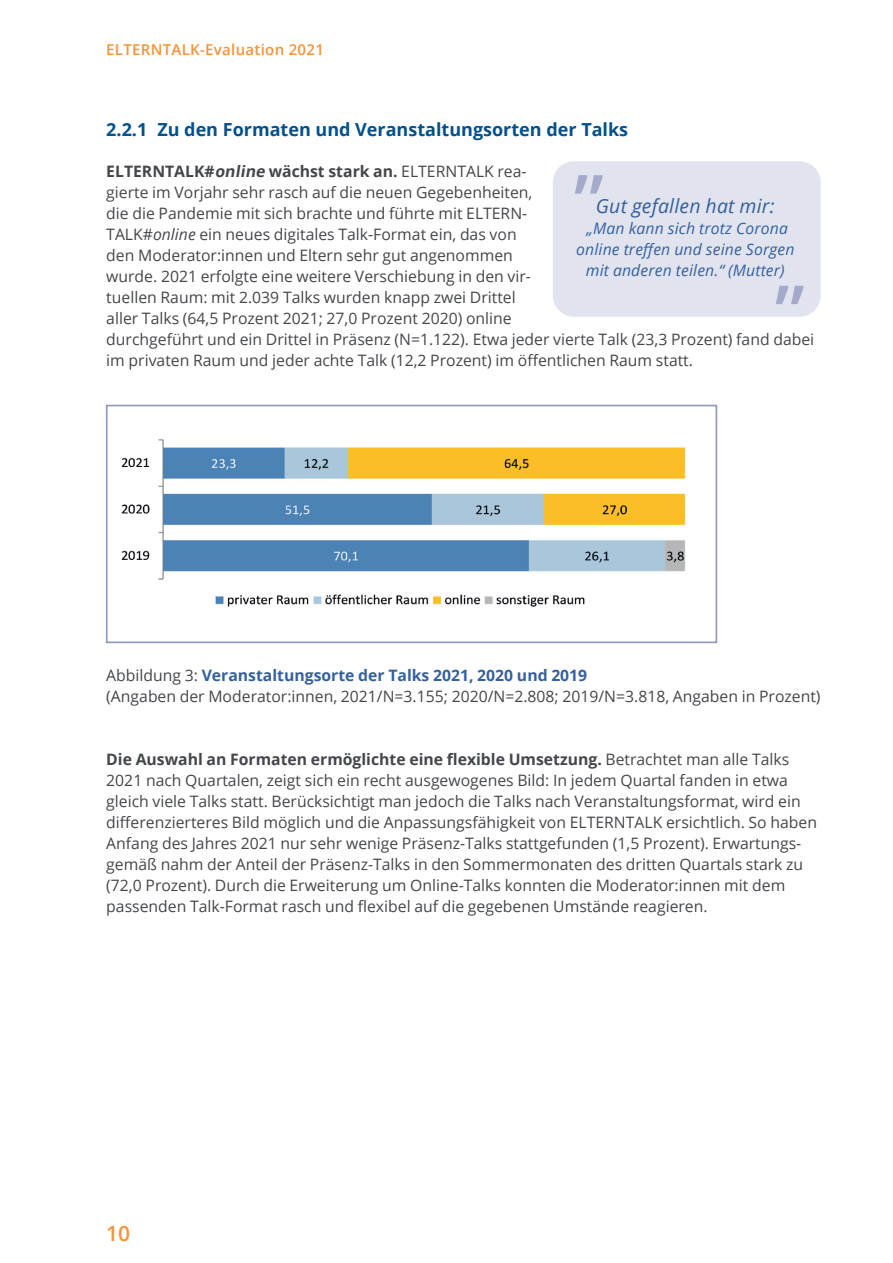
<style>
.page{position:relative;width:893px;height:1263px;background:#fff}
.page>*{position:absolute;margin:0;border:0;box-sizing:border-box;transform-origin:0 0}
.t1{font:600 75px "Open Sans";color:#a3aaca}
.t2{font:600 21px "Open Sans";color:#f5933a}
.t3{font:italic 19.5px "Open Sans";letter-spacing:.01em;color:#35609e}
.t4{font:700 18px "Open Sans";color:#01508b}
.t5{font:15.75px/21px "Open Sans";color:#43464a}
.t6{font:italic 15.75px/21px "Open Sans";letter-spacing:.01em;color:#35609e;text-align:center}
.t7{font:600 15px "Open Sans";letter-spacing:.02em;color:#f5933a}
.s1{font-weight:700}
.s2{font-weight:700;font-style:italic}
.s3{font-style:italic}
.s4{font-weight:700;color:#35609e}
</style>
<div class="page">
<img style="left:121px;top:439px;width:565px;height:168px">
<div style="left:106px;top:405px;width:611px;height:238px;border:2px solid #919ac1"></div>
<div style="left:553px;top:161px;width:268px;height:156px;background:#e1e4ee;border-radius:21px"></div>
<p class="t7" style="left:106px;top:39px;width:219px">ELTERNTALK-Evaluation 2021</p>
<p class="t4" style="left:106px;top:117px;width:523px">2.2.1 Zu den Formaten und Veranstaltungsorten der Talks</p>
<p class="t5" style="left:106px;top:160px;width:709px"><span class="s1">ELTERNTALK#</span><span class="s2">online</span> <span class="s1">wächst stark an.</span> ELTERNTALK rea-<br>gierte im Vorjahr sehr rasch auf die neuen Gegebenheiten,<br>die die Pandemie mit sich brachte und führte mit ELTERN-<br>TALK#<span class="s3">online</span> ein neues digitales Talk-Format ein, das von<br>den Moderator:innen und Eltern sehr gut angenommen<br>wurde. 2021 erfolgte eine weitere Verschiebung in den vir-<br>tuellen Raum: mit 2.039 Talks wurden knapp zwei Drittel<br>aller Talks (64,5 Prozent 2021; 27,0 Prozent 2020) online<br>durchgeführt und ein Drittel in Präsenz (N=1.122). Etwa jeder vierte Talk (23,3 Prozent) fand dabei im privaten Raum und jeder achte Talk (12,2 Prozent) im öffentlichen Raum statt.</p>
<h1 class="t1" style="left:573px;top:105px;width:36px">„</h1>
<p class="t3" style="left:596px;top:192px;width:180px">Gut gefallen hat mir:</p>
<p class="t6" style="left:576px;top:217px;width:220px">„Man kann sich trotz Corona online treffen und seine Sorgen mit anderen teilen.“ (Mutter)</p>
<h1 class="t1" style="left:774px;top:216px;width:36px">„</h1>
<p class="t5" style="left:106px;top:664px;width:716px">Abbildung 3: <span class="s4">Veranstaltungsorte der Talks 2021, 2020 und 2019<br></span>(Angaben der Moderator:innen, 2021/N=3.155; 2020/N=2.808; 2019/N=3.818, Angaben in Prozent)</p>
<p class="t5" style="left:106px;top:748px;width:712px"><span class="s1">Die Auswahl an Formaten ermöglichte eine flexible Umsetzung.</span> Betrachtet man alle Talks 2021 nach Quartalen, zeigt sich ein recht ausgewogenes Bild: In jedem Quartal fanden in etwa gleich viele Talks statt. Berücksichtigt man jedoch die Talks nach Veranstaltungsformat, wird ein differenzierteres Bild möglich und die Anpassungsfähigkeit von ELTERNTALK ersichtlich. So haben Anfang des Jahres 2021 nur sehr wenige Präsenz-Talks stattgefunden (1,5 Prozent). Erwartungs&shy;gemäß nahm der Anteil der Präsenz-Talks in den Sommermonaten des dritten Quartals stark zu (72,0 Prozent). Durch die Erweiterung um Online-Talks konnten die Moderator:innen mit dem passenden Talk-Format rasch und flexibel auf die gegebenen Umstände reagieren.</p>
<h2 class="t2" style="left:106px;top:1219px;width:25px">10</h2>
</div>
